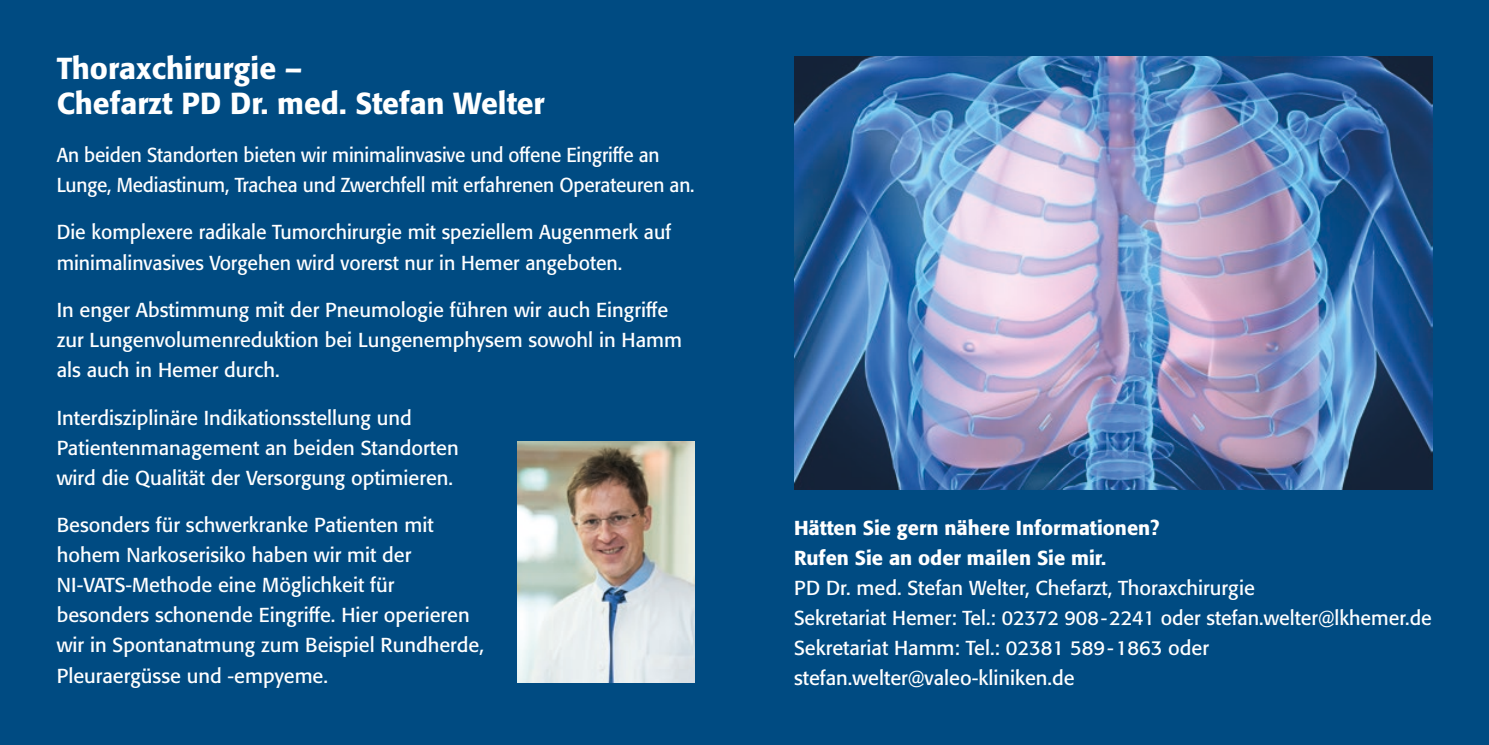
<style>
.page{position:relative;width:1489px;height:745px;background:#fff}
.page>*{position:absolute;margin:0;border:0;box-sizing:border-box;transform-origin:0 0}
.t1{font:500 30px/35px "Formata BQ";color:#fff}
.t2{font:20px/30px "Formata BQ";color:#fff}
.t3{font:20px/30px "Formata BQ";color:#fff;scale:.95 1}
.t4{font:500 20px/30px "Formata BQ";color:#fff}
</style>
<div class="page">
<div style="left:0;top:0;width:1488px;height:744px;background:#004b82"></div>
<img style="left:517px;top:441px;width:177px;height:241px">
<img style="left:794px;top:57px;width:637px;height:432px">
<h1 class="t1" style="left:57px;top:51px;width:489px">Thoraxchirurgie –<br>Chefarzt PD Dr. med. Stefan Welter</h1>
<p class="t3" style="left:57px;top:140px;width:673px">An beiden Standorten bieten wir minimalinvasive und offene Eingriffe an<br>Lunge, Mediastinum, Trachea und Zwerchfell mit erfahrenen Operateuren an.</p>
<p class="t2" style="left:57px;top:217px;width:615px">Die komplexere radikale Tumorchirurgie mit speziellem Augenmerk auf minimalinvasives Vorgehen wird vorerst nur in Hemer angeboten.</p>
<p class="t2" style="left:57px;top:295px;width:626px">In enger Abstimmung mit der Pneumologie führen wir auch Eingriffe zur Lungenvolumenreduktion bei Lungenemphysem sowohl in Hamm als auch in Hemer durch.</p>
<p class="t2" style="left:57px;top:402px;width:403px">Interdisziplinäre Indikationsstellung und<br>Patientenmanagement an beiden Standorten wird die Qualität der Versorgung optimieren.</p>
<p class="t2" style="left:57px;top:510px;width:429px">Besonders für schwerkranke Patienten mit hohem Narkoserisiko haben wir mit der NI-VATS-Methode eine Möglichkeit für besonders schonende Eingriffe. Hier operieren wir in Spontanatmung zum Beispiel Rundherde, Pleuraergüsse und -empyeme.</p>
<p class="t4" style="left:794px;top:512px;width:367px">Hätten Sie gern nähere Informationen?<br>Rufen Sie an oder mailen Sie mir.</p>
<p class="t2" style="left:794px;top:572px;width:639px">PD Dr. med. Stefan Welter, Chefarzt, Thoraxchirurgie<br>Sekretariat Hemer: Tel.: 02372 908-2241 oder stefan.welter@lkhemer.de Sekretariat Hamm: Tel.: 02381 589-1863 oder stefan.welter@valeo-kliniken.de</p>
</div>
